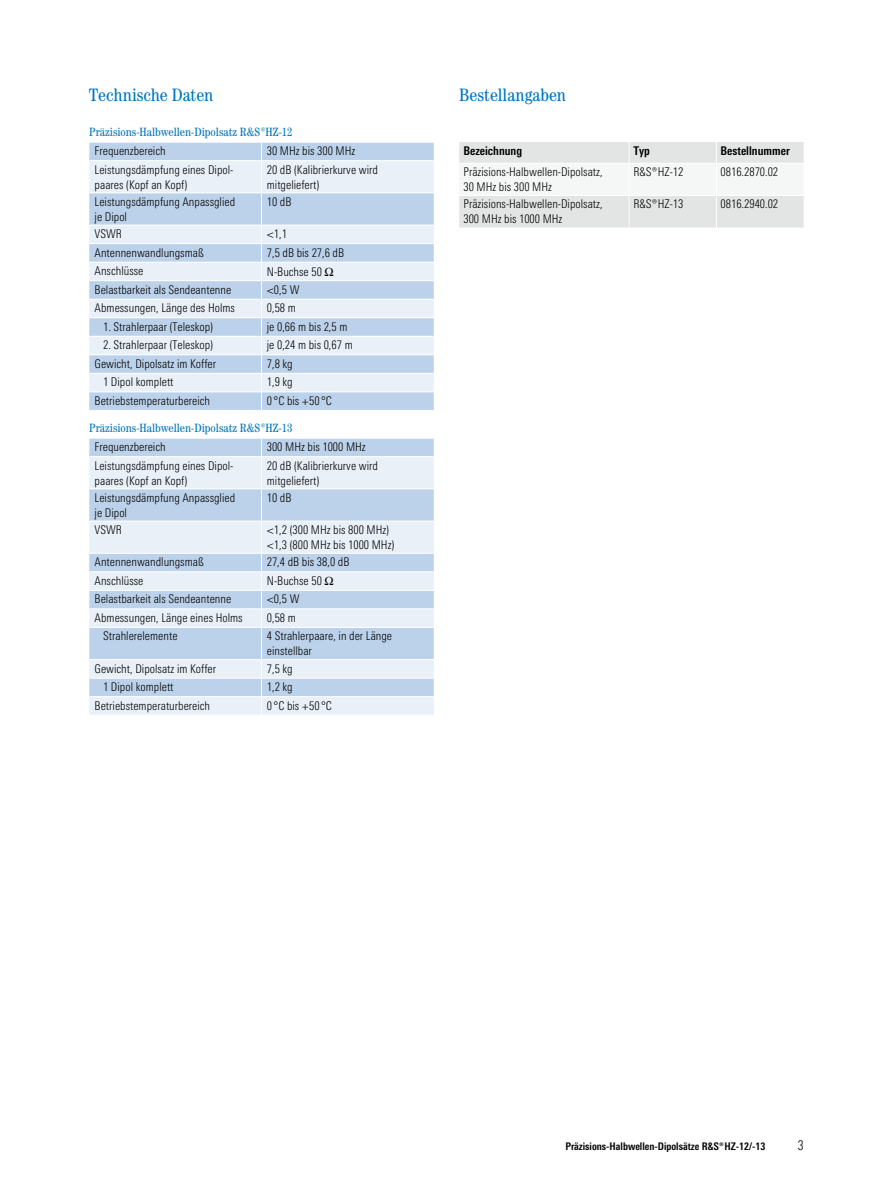
<style>
.page{position:relative;width:893px;height:1191px;background:#fff}
.page>*{position:absolute;margin:0;border:0;box-sizing:border-box;transform-origin:0 0}
.t1{font:condensed 18px "Century";color:#0076bd}
.t2{font:300 12px/15px "RS Univers Cond";color:#000}
.t3{font:condensed 12px "Century";color:#0076bd}
.t4{font:700 12px "RS Univers Cond";color:#000}
.t5{font:700 10.5px "RS Univers Cond";color:#000}
</style>
<div class="page">
<div style="left:89px;top:143px;width:345px;height:267px;background:#bcd2ea"></div>
<svg style="left:89px;top:161px;width:345px;height:230px;background:#d4e2f1"></svg>
<svg style="left:261px;top:142px;width:1px;height:18px"></svg>
<hr style="left:89px;top:160px;width:172px;height:1px;background:#fff">
<hr style="left:261px;top:160px;width:173px;height:1px;background:#fff">
<hr style="left:261px;top:161px;width:1px;height:31px;background:#fff">
<hr style="left:89px;top:192px;width:172px;height:1px;background:#fff">
<hr style="left:261px;top:192px;width:173px;height:1px;background:#fff">
<hr style="left:261px;top:193px;width:1px;height:32px;background:#fff">
<hr style="left:89px;top:225px;width:172px;height:1px;background:#fff">
<hr style="left:261px;top:225px;width:173px;height:1px;background:#fff">
<hr style="left:89px;top:243px;width:172px;height:1px;background:#fff">
<hr style="left:261px;top:243px;width:173px;height:1px;background:#fff">
<hr style="left:89px;top:262px;width:172px;height:1px;background:#fff">
<hr style="left:261px;top:262px;width:173px;height:1px;background:#fff">
<hr style="left:89px;top:280px;width:172px;height:1px;background:#fff">
<hr style="left:261px;top:280px;width:173px;height:1px;background:#fff">
<hr style="left:89px;top:299px;width:172px;height:1px;background:#fff">
<hr style="left:261px;top:299px;width:173px;height:1px;background:#fff">
<hr style="left:89px;top:317px;width:172px;height:1px;background:#fff">
<hr style="left:261px;top:317px;width:173px;height:1px;background:#fff">
<hr style="left:89px;top:336px;width:172px;height:1px;background:#fff">
<hr style="left:261px;top:336px;width:173px;height:1px;background:#fff">
<hr style="left:89px;top:354px;width:172px;height:1px;background:#fff">
<hr style="left:261px;top:354px;width:173px;height:1px;background:#fff">
<hr style="left:89px;top:373px;width:172px;height:1px;background:#fff">
<hr style="left:261px;top:373px;width:173px;height:1px;background:#fff">
<hr style="left:89px;top:391px;width:172px;height:1px;background:#fff">
<hr style="left:261px;top:391px;width:173px;height:1px;background:#fff">
<svg style="left:261px;top:226px;width:1px;height:184px"></svg>
<div style="left:89px;top:439px;width:345px;height:17px;background:#bcd2ea"></div>
<svg style="left:89px;top:457px;width:345px;height:258px;background:#d4e2f1"></svg>
<svg style="left:261px;top:438px;width:1px;height:18px"></svg>
<hr style="left:261px;top:457px;width:1px;height:31px;background:#fff">
<hr style="left:89px;top:488px;width:172px;height:1px;background:#fff">
<hr style="left:261px;top:488px;width:173px;height:1px;background:#fff">
<hr style="left:261px;top:489px;width:1px;height:32px;background:#fff">
<hr style="left:89px;top:521px;width:172px;height:1px;background:#fff">
<hr style="left:261px;top:521px;width:173px;height:1px;background:#fff">
<hr style="left:261px;top:521px;width:1px;height:32px;background:#fff">
<hr style="left:89px;top:553px;width:172px;height:1px;background:#fff">
<hr style="left:261px;top:553px;width:173px;height:1px;background:#fff">
<hr style="left:89px;top:571px;width:172px;height:1px;background:#fff">
<hr style="left:261px;top:571px;width:173px;height:1px;background:#fff">
<hr style="left:89px;top:590px;width:172px;height:1px;background:#fff">
<hr style="left:261px;top:590px;width:173px;height:1px;background:#fff">
<hr style="left:89px;top:608px;width:172px;height:1px;background:#fff">
<hr style="left:261px;top:608px;width:173px;height:1px;background:#fff">
<svg style="left:261px;top:553px;width:1px;height:74px"></svg>
<hr style="left:89px;top:627px;width:172px;height:1px;background:#fff">
<hr style="left:261px;top:627px;width:173px;height:1px;background:#fff">
<hr style="left:261px;top:628px;width:1px;height:31px;background:#fff">
<hr style="left:89px;top:659px;width:172px;height:1px;background:#fff">
<hr style="left:261px;top:659px;width:173px;height:1px;background:#fff">
<hr style="left:89px;top:678px;width:172px;height:1px;background:#fff">
<hr style="left:261px;top:678px;width:173px;height:1px;background:#fff">
<hr style="left:89px;top:696px;width:172px;height:1px;background:#fff">
<hr style="left:261px;top:696px;width:173px;height:1px;background:#fff">
<svg style="left:261px;top:660px;width:1px;height:55px"></svg>
<svg style="left:459px;top:142px;width:345px;height:86px"></svg>
<hr style="left:459px;top:163px;width:170px;height:1px;background:#fff">
<hr style="left:629px;top:163px;width:87px;height:1px;background:#fff">
<hr style="left:629px;top:164px;width:1px;height:31px;background:#fff">
<hr style="left:716px;top:163px;width:88px;height:1px;background:#fff">
<hr style="left:716px;top:164px;width:1px;height:31px;background:#fff">
<hr style="left:459px;top:195px;width:170px;height:1px;background:#fff">
<hr style="left:629px;top:195px;width:87px;height:1px;background:#fff">
<hr style="left:716px;top:195px;width:88px;height:1px;background:#fff">
<svg style="left:325px;top:267px;width:8px;height:9px"></svg>
<svg style="left:325px;top:577px;width:8px;height:8px"></svg>
<h1 class="t1" style="left:89px;top:84px;width:125px">Technische Daten</h1>
<p class="t3" style="left:89px;top:125px;width:205px">Präzisions-Halbwellen-Dipolsatz ¸HZ-12</p>
<p class="t2" style="left:95px;top:143px;width:73px">Frequenzbereich</p>
<p class="t2" style="left:267px;top:143px;width:90px">30 MHz bis 300 MHz</p>
<p class="t2" style="left:95px;top:162px;width:140px">Leistungsdämpfung eines Dipol&shy;paares (Kopf an Kopf)</p>
<p class="t2" style="left:267px;top:162px;width:113px">20 dB (Kalibrierkurve wird mitgeliefert)</p>
<p class="t2" style="left:95px;top:194px;width:142px">Leistungsdämpfung Anpassglied je Dipol</p>
<p class="t2" style="left:267px;top:194px;width:26px">10 dB</p>
<p class="t2" style="left:95px;top:226px;width:29px">VSWR</p>
<p class="t2" style="left:267px;top:226px;width:22px">&lt;1,1</p>
<p class="t2" style="left:95px;top:245px;width:111px">Antennenwandlungsmaß</p>
<p class="t2" style="left:267px;top:245px;width:79px">7,5 dB bis 27,6 dB</p>
<p class="t2" style="left:95px;top:263px;width:50px">Anschlüsse</p>
<p class="t2" style="left:267px;top:264px;width:57px">N-Buchse 50</p>
<p class="t2" style="left:95px;top:282px;width:138px">Belastbarkeit als Sendeantenne</p>
<p class="t2" style="left:267px;top:282px;width:34px">&lt;0,5 W</p>
<p class="t2" style="left:95px;top:300px;width:142px">Abmessungen, Länge des Holms</p>
<p class="t2" style="left:267px;top:300px;width:31px">0,58 m</p>
<p class="t2" style="left:103px;top:319px;width:112px">1. Strahlerpaar (Teleskop)</p>
<p class="t2" style="left:267px;top:319px;width:82px">je 0,66 m bis 2,5 m</p>
<p class="t2" style="left:103px;top:337px;width:112px">2. Strahlerpaar (Teleskop)</p>
<p class="t2" style="left:267px;top:337px;width:87px">je 0,24 m bis 0,67 m</p>
<p class="t2" style="left:95px;top:356px;width:123px">Gewicht, Dipolsatz im Koffer</p>
<p class="t2" style="left:267px;top:356px;width:27px">7,8 kg</p>
<p class="t2" style="left:103px;top:374px;width:72px">1 Dipol komplett</p>
<p class="t2" style="left:267px;top:374px;width:27px">1,9 kg</p>
<p class="t2" style="left:95px;top:393px;width:117px">Betriebstemperaturbereich</p>
<p class="t2" style="left:267px;top:393px;width:67px">0 °C bis +50 °C</p>
<p class="t3" style="left:89px;top:420px;width:205px">Präzisions-Halbwellen-Dipolsatz ¸HZ-13</p>
<p class="t2" style="left:95px;top:439px;width:73px">Frequenzbereich</p>
<p class="t2" style="left:267px;top:439px;width:100px">300 MHz bis 1000 MHz</p>
<p class="t2" style="left:95px;top:458px;width:140px">Leistungsdämpfung eines Dipol&shy;paares (Kopf an Kopf)</p>
<p class="t2" style="left:267px;top:458px;width:113px">20 dB (Kalibrierkurve wird mitgeliefert)</p>
<p class="t2" style="left:95px;top:490px;width:139px">Leistungsdämpfung Anpassglied&shy;je Dipol</p>
<p class="t2" style="left:267px;top:490px;width:26px">10 dB</p>
<p class="t2" style="left:95px;top:522px;width:29px">VSWR</p>
<p class="t2" style="left:267px;top:522px;width:129px">&lt;1,2 (300 MHz bis 800 MHz) &lt;1,3 (800 MHz bis 1000 MHz)</p>
<p class="t2" style="left:95px;top:554px;width:111px">Antennenwandlungsmaß</p>
<p class="t2" style="left:267px;top:554px;width:84px">27,4 dB bis 38,0 dB</p>
<p class="t2" style="left:95px;top:573px;width:50px">Anschlüsse</p>
<p class="t2" style="left:267px;top:573px;width:57px">N-Buchse 50</p>
<p class="t2" style="left:95px;top:591px;width:138px">Belastbarkeit als Sendeantenne</p>
<p class="t2" style="left:267px;top:591px;width:34px">&lt;0,5 W</p>
<p class="t2" style="left:95px;top:610px;width:150px">Abmessungen, Länge eines Holms</p>
<p class="t2" style="left:267px;top:610px;width:31px">0,58 m</p>
<p class="t2" style="left:103px;top:628px;width:76px">Strahlerelemente</p>
<p class="t2" style="left:267px;top:628px;width:127px">4 Strahlerpaare, in der Länge einstellbar</p>
<p class="t2" style="left:95px;top:661px;width:123px">Gewicht, Dipolsatz im Koffer</p>
<p class="t2" style="left:267px;top:661px;width:27px">7,5 kg</p>
<p class="t2" style="left:103px;top:679px;width:72px">1 Dipol komplett</p>
<p class="t2" style="left:267px;top:679px;width:27px">1,2 kg</p>
<p class="t2" style="left:95px;top:698px;width:117px">Betriebstemperaturbereich</p>
<p class="t2" style="left:267px;top:698px;width:67px">0 °C bis +50 °C</p>
<h1 class="t1" style="left:459px;top:84px;width:108px">Bestellangaben</h1>
<p class="t4" style="left:463px;top:143px;width:60px">Bezeichnung</p>
<p class="t4" style="left:633px;top:143px;width:18px">Typ</p>
<p class="t4" style="left:721px;top:143px;width:71px">Bestellnummer</p>
<p class="t2" style="left:463px;top:164px;width:141px">Präzisions-Halbwellen-Dipolsatz,<br>30 MHz bis 300 MHz</p>
<p class="t2" style="left:633px;top:164px;width:51px">¸HZ-12</p>
<p class="t2" style="left:721px;top:164px;width:59px">0816.2870.02</p>
<p class="t2" style="left:463px;top:196px;width:141px">Präzisions-Halbwellen-Dipolsatz,<br>300 MHz bis 1000 MHz</p>
<p class="t2" style="left:633px;top:196px;width:51px">¸HZ-13</p>
<p class="t2" style="left:721px;top:196px;width:59px">0816.2940.02</p>
<p class="t5" style="left:565px;top:1139px;width:202px">Präzisions-Halbwellen-Dipolsätze ¸HZ-12/-13</p>
</div>
